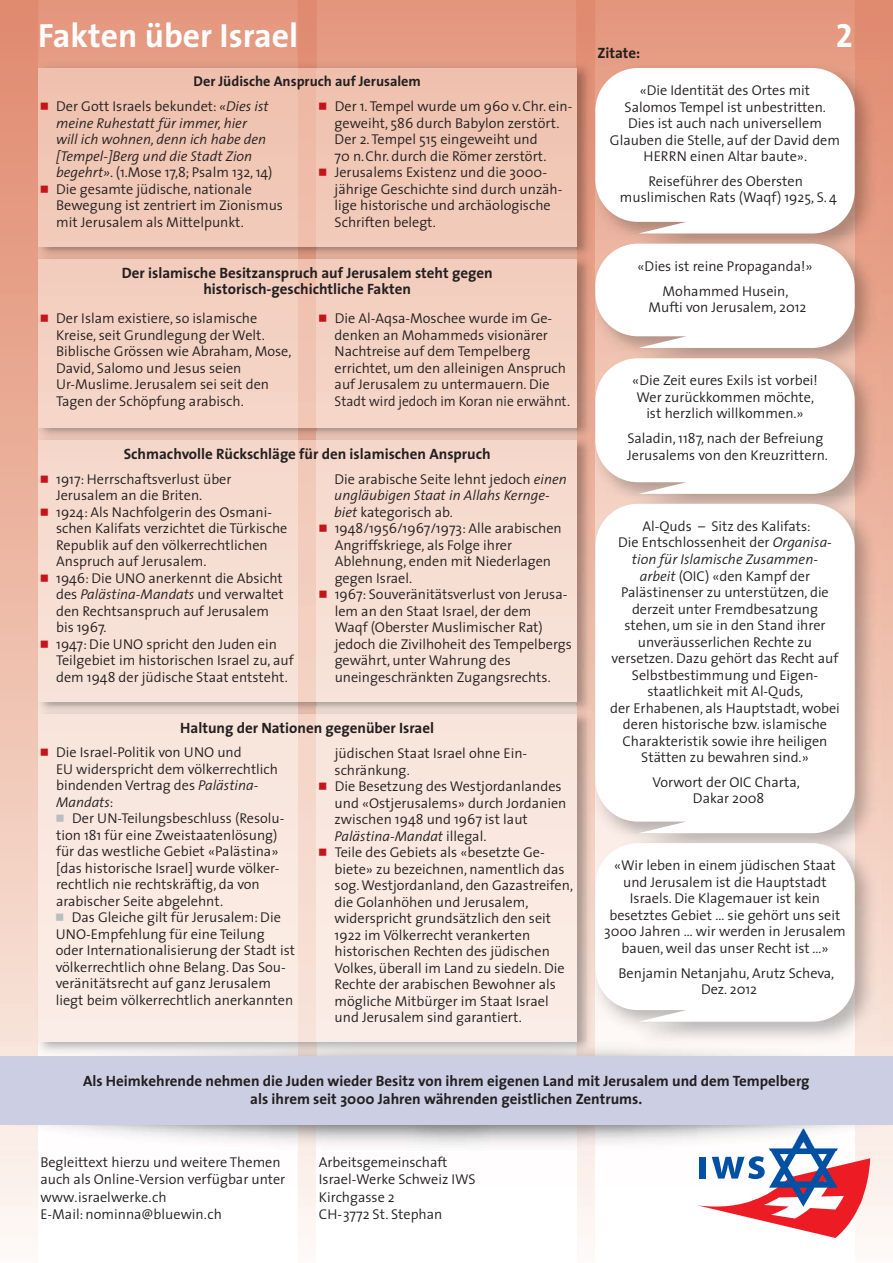
<style>
.page{position:relative;width:893px;height:1263px;background:#fff}
.page>*{position:absolute;margin:0;border:0;box-sizing:border-box;transform-origin:0 0}
.t1{font:700 33.75px "The Sans";color:#fff}
.t2{font:33.75px "The Sans Bold Caps";color:#fff}
.t3{font:700 15px/16.5px "The Sans";color:#231f20;text-align:center}
.t4{font:300 14.25px/16.5px "The Sans";color:#231f20}
.t5{font:italic 300 14.25px/16.5px "The Sans";color:#231f20}
.t6{font:700 14.25px "The Sans";color:#231f20}
.s1{font-family:"Universal Newswith Comm Pi";font-weight:400;font-style:normal;color:#c4151c}
.s2{font-style:normal}
.s3{font-family:"Universal Newswith Comm Pi";font-weight:400;color:#c4151c}
.s4{font-style:italic}
.s5{font-family:"Universal Newswith Comm Pi";font-weight:400;color:#bbbdc0}
</style>
<div class="page">
<div style="left:0;top:0;width:893px;height:1263px;background:linear-gradient(to bottom,#e0876a,#fdf6f0)"></div>
<img style="left:38px;top:0;width:260px;height:1263px">
<img style="left:317px;top:1151px;width:259px;height:112px">
<div style="left:317px;top:0;width:259px;height:60px;background:#e59980"></div>
<img style="left:595px;top:1125px;width:260px;height:138px">
<img style="left:595px;top:0;width:260px;height:1057px">
<svg style="left:697px;top:1151px;width:173px;height:87px"></svg>
<img style="left:317px;top:60px;width:271px;height:646px">
<img style="left:38px;top:60px;width:279px;height:191px">
<img style="left:33px;top:60px;width:5px;height:981px">
<div style="left:38px;top:68px;width:538px;height:179px;background:#f0c5b4"></div>
<img style="left:38px;top:427px;width:279px;height:5px">
<img style="left:38px;top:251px;width:538px;height:176px">
<svg style="left:33px;top:251px;width:5px;height:13px"></svg>
<div style="left:38px;top:259px;width:538px;height:5px;background:#f2cdbd"></div>
<div style="left:38px;top:432px;width:538px;height:270px;background:#f7ded2"></div>
<svg style="left:33px;top:432px;width:5px;height:12px"></svg>
<hr style="left:38px;top:440px;width:538px;height:4px;background:#f5d7ca">
<img style="left:576px;top:718px;width:12px;height:323px">
<div style="left:38px;top:706px;width:538px;height:335px;background:#fae9e1"></div>
<svg style="left:33px;top:706px;width:5px;height:12px"></svg>
<hr style="left:38px;top:714px;width:538px;height:4px;background:#f7e3da">
<img style="left:588px;top:60px;width:292px;height:176px">
<img style="left:855px;top:1041px;width:38px;height:110px">
<img style="left:0;top:1041px;width:595px;height:110px">
<img style="left:697px;top:1129px;width:173px;height:22px">
<svg style="left:298px;top:1041px;width:19px;height:1px"></svg>
<img style="left:38px;top:1041px;width:260px;height:1px">
<img style="left:317px;top:1041px;width:259px;height:1px">
<div style="left:0;top:1057px;width:893px;height:68px;background:#cccfe4"></div>
<img style="left:855px;top:236px;width:25px;height:114px">
<img style="left:855px;top:374px;width:25px;height:122px">
<img style="left:855px;top:350px;width:25px;height:24px">
<img style="left:596px;top:520px;width:284px;height:315px">
<img style="left:588px;top:520px;width:7px;height:186px">
<img style="left:588px;top:718px;width:8px;height:117px">
<svg style="left:576px;top:706px;width:19px;height:12px"></svg>
<img style="left:855px;top:496px;width:25px;height:24px">
<svg style="left:576px;top:68px;width:279px;height:452px"></svg>
<svg style="left:595px;top:504px;width:260px;height:329px"></svg>
<img style="left:588px;top:835px;width:292px;height:206px">
<img style="left:595px;top:1022px;width:1px;height:19px">
<img style="left:596px;top:1041px;width:284px;height:7px">
<svg style="left:588px;top:1041px;width:8px;height:16px"></svg>
<svg style="left:595px;top:843px;width:260px;height:179px"></svg>
<h1 class="t1" style="left:38px;top:22px;width:261px">Fakten über Israel</h1>
<h1 class="t2" style="left:836px;top:15px;width:18px">2</h1>
<p class="t6" style="left:193px;top:75px;width:229px">Der Jüdische Anspruch auf Jerusalem</p>
<p class="t5" style="left:56px;top:99px;width:218px;text-indent:-16px"><span class="s1">-</span> <span class="s2">Der Gott Israels bekundet:</span> «Dies ist meine Ruhestatt für immer, hier<br>will ich wohnen, denn ich habe den [Tempel-]Berg und die Stadt Zion begehrt»<span class="s2">. (1.Mose 17,8; Psalm 132, 14)</span></p>
<p class="t4" style="left:56px;top:182px;width:228px;text-indent:-16px"><span class="s3">-</span> Die gesamte jüdische, nationale<br>Bewegung ist zentriert im Zionismus mit Jerusalem als Mittelpunkt.</p>
<p class="t3" style="left:597px;top:46px;width:44px">Zitate:</p>
<p class="t4" style="left:610px;top:84px;width:232px;text-align:center">«Die Identität des Ortes mit<br>Salomos Tempel ist unbestritten.<br>Dies ist auch nach universellem<br>Glauben die Stelle, auf der David dem<br>HERRN einen Altar baute».</p>
<p class="t4" style="left:620px;top:174px;width:219px;text-align:center">Reiseführer des Obersten muslimischen Rats (Waqf) 1925, S. 4</p>
<p class="t4" style="left:335px;top:99px;width:239px;text-indent:-16px"><span class="s3">-</span> Der 1. Tempel wurde um 960 v.Chr. ein&shy;geweiht, 586 durch Babylon zerstört.<br>Der 2. Tempel 515 eingeweiht und<br>70 n.Chr. durch die Römer zerstört.</p>
<p class="t4" style="left:335px;top:165px;width:229px;text-indent:-16px"><span class="s3">-</span> Jerusalems Existenz und die 3000- jährige Geschichte sind durch unzäh&shy;lige historische und archäo lo gische<br>Schriften belegt.</p>
<p class="t3" style="left:122px;top:266px;width:372px">Der islamische Besitzanspruch auf Jerusalem steht gegen historisch-geschichtliche Fakten</p>
<p class="t4" style="left:56px;top:311px;width:237px;text-indent:-16px"><span class="s3">-</span> Der Islam existiere, so islamische Kreise, seit Grundlegung der Welt.<br>Biblische Grössen wie Abraham, Mose, David, Salomo und Jesus seien Ur-Muslime. Jerusalem sei seit den Tagen der Schöpfung arabisch.</p>
<p class="t4" style="left:335px;top:311px;width:237px;text-indent:-16px"><span class="s3">-</span> Die Al-Aqsa-Moschee wurde im Ge&shy;denken an Mohammeds visionärer Nachtreise auf dem Tempelberg errichtet, um den alleinigen Anspruch auf Jerusalem zu untermauern. Die Stadt wird jedoch im Koran nie erwähnt.</p>
<p class="t3" style="left:124px;top:447px;width:369px">Schmachvolle Rückschläge für den islamischen Anspruch</p>
<p class="t4" style="left:56px;top:472px;width:177px;text-indent:-16px"><span class="s3">-</span> 1917: Herrschaftsverlust über<br>Jerusalem an die Briten.</p>
<p class="t4" style="left:56px;top:505px;width:233px;text-indent:-16px"><span class="s3">-</span> 1924: Als Nachfolgerin des Osmani - schen Kalifats verzichtet die Türkische Republik auf den völkerrechtlichen Anspruch auf Jerusalem.</p>
<p class="t4" style="left:56px;top:571px;width:229px;text-indent:-16px"><span class="s3">-</span> 1946: Die UNO anerkennt die Absicht des <span class="s4">Palästina-Mandats</span> und verwaltet den Rechtsanspruch auf Jerusalem bis 1967.</p>
<p class="t4" style="left:56px;top:637px;width:239px;text-indent:-16px"><span class="s3">-</span> 1947: Die UNO spricht den Juden ein<br>Teilgebiet im historischen Israel zu, auf dem 1948 der jüdische Staat entsteht.</p>
<p class="t4" style="left:637px;top:255px;width:176px;line-height:24.8px;text-align:center">«Dies ist reine Propaganda!»<br>Mohammed Husein,</p>
<p class="t4" style="left:648px;top:300px;width:159px">Mufti von Jerusalem, 2012</p>
<p class="t4" style="left:632px;top:374px;width:187px;text-align:center">«Die Zeit eures Exils ist vorbei!<br>Wer zurückkommen möchte, ist herzlich willkommen.»</p>
<p class="t4" style="left:627px;top:432px;width:202px">Saladin, 1187, nach der Befreiung<br>Jerusalems von den Kreuzrittern.</p>
<p class="t4" style="left:334px;top:472px;width:234px">Die arabische Seite lehnt jedoch <span class="s4">einen ungläubigen Staat in Allahs Kernge&shy;biet</span> kategorisch ab.</p>
<p class="t4" style="left:335px;top:522px;width:229px;text-indent:-16px"><span class="s3">-</span> 1948/1956/1967/1973: Alle arabischen<br>Angriffskriege, als Folge ihrer<br>Ablehnung, enden mit Niederlagen gegen Israel.</p>
<p class="t4" style="left:335px;top:588px;width:239px;text-indent:-16px"><span class="s3">-</span> 1967: Souveränitätsverlust von Jeru sa&shy;lem an den Staat Israel, der dem<br>Waqf (Oberster Muslimischer Rat) jedoch die Zivilhoheit des Tempelbergs gewährt, unter Wahrung des uneingeschränkten Zugangsrechts.</p>
<p class="t3" style="left:180px;top:721px;width:255px">Haltung der Nationen gegenüber Israel</p>
<p class="t4" style="left:56px;top:746px;width:223px;text-indent:-16px"><span class="s3">-</span> Die Israel-Politik von UNO und<br>EU widerspricht dem völkerrechtlich bindenden Vertrag des <span class="s4">Palästina-<br>Mandats</span>:</p>
<p class="t4" style="left:56px;top:812px;width:230px"><span class="s5">-</span> Der UN-Teilungsbeschluss (Resolu&shy;tion 181 für eine Zweistaatenlösung) für das westliche Gebiet «Palästina» [das historische Israel] wurde völker&shy;rechtlich nie rechtskräftig, da von arabischer Seite abgelehnt.</p>
<p class="t4" style="left:56px;top:911px;width:241px"><span class="s5">-</span> Das Gleiche gilt für Jerusalem: Die UNO-Empfehlung für eine Teilung oder Internationalisierung der Stadt ist völkerrechtlich ohne Belang. Das Sou&shy;veränitätsrecht auf ganz Jerusalem liegt beim völkerrechtlich anerkannten</p>
<p class="t4" style="left:610px;top:519px;width:231px;text-align:center">Al-Quds – Sitz des Kalifats:<br>Die Entschlossenheit der <span class="s4">Organisa&shy;tion für Islamische Zusammen-<br>arbeit</span> (OIC) «den Kampf der<br>Palästinenser zu unterstützen, die derzeit unter Fremdbesatzung stehen, um sie in den Stand ihrer unveräusserlichen Rechte zu versetzen. Dazu gehört das Recht auf<br>Selbstbestimmung und Eigen&shy;staatlichkeit mit Al-Quds,<br>der Erhabenen, als Hauptstadt, wobei deren historische bzw. islamische<br>Charakteristik sowie ihre heiligen<br>Stätten zu bewahren sind.»</p>
<p class="t4" style="left:653px;top:775px;width:149px;text-align:center">Vorwort der OIC Charta,<br>Dakar 2008</p>
<p class="t4" style="left:335px;top:746px;width:194px">jüdischen Staat Israel ohne Ein&shy;schränkung.</p>
<p class="t4" style="left:335px;top:779px;width:233px;text-indent:-16px"><span class="s3">-</span> Die Besetzung des Westjordanlandes und «Ostjerusalems» durch Jordanien zwischen 1948 und 1967 ist laut <span class="s4">Palästina-Mandat</span> illegal.</p>
<p class="t4" style="left:335px;top:845px;width:240px;text-indent:-16px"><span class="s3">-</span> Teile des Gebiets als «besetzte Ge&shy;biete» zu bezeichnen, namentlich das sog. Westjordanland, den Gazastreifen, die Golanhöhen und Jerusalem, widerspricht grundsätzlich den seit 1922 im Völkerrecht verankerten historischen Rechten des jüdischen Volkes, überall im Land zu siedeln. Die Rechte der arabischen Bewohner als mögliche Mitbürger im Staat Israel und Jerusalem sind garantiert.</p>
<p class="t4" style="left:604px;top:859px;width:243px;text-align:center">«Wir leben in einem jüdischen Staat und Jerusalem ist die Hauptstadt Israels. Die Klagemauer ist kein besetztes Gebiet … sie gehört uns seit 3000 Jahren … wir werden in Jerusalem bauen, weil das unser Recht ist …»</p>
<p class="t4" style="left:619px;top:966px;width:217px;text-align:center">Benjamin Netanjahu, Arutz Scheva,<br>Dez. 2012</p>
<p class="t3" style="left:83px;top:1073px;width:728px;line-height:18px">Als Heimkehrende nehmen die Juden wieder Besitz von ihrem eigenen Land mit Jerusalem und dem Tempelberg als ihrem seit 3000 Jahren währenden geistlichen Zentrums.</p>
<p class="t4" style="left:40px;top:1155px;width:246px;line-height:17.1px">Begleittext hierzu und weitere Themen auch als Online-Version verfügbar unter www.israelwerke.ch<br>E-Mail: nominna@bluewin.ch</p>
<p class="t4" style="left:319px;top:1155px;width:158px;line-height:17.1px">Arbeitsgemeinschaft<br>Israel-Werke Schweiz IWS<br>Kirchgasse 2<br>CH-3772 St. Stephan</p>
</div>
